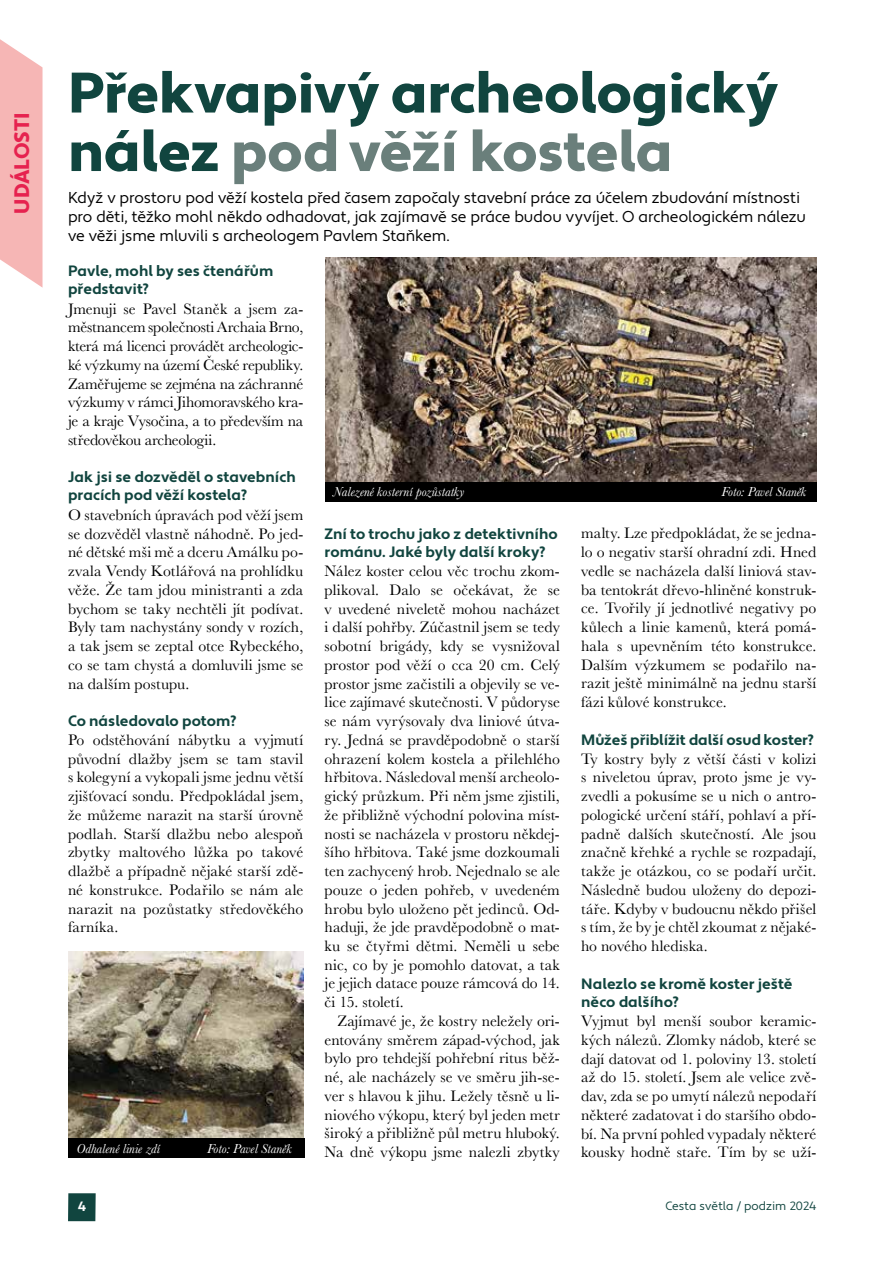
<style>
.page{position:relative;width:893px;height:1263px;background:#fff}
.page>*{position:absolute;margin:0;border:0;box-sizing:border-box;transform-origin:0 0}
.t1{font:900 57px/58.5px "Apertura";letter-spacing:-.01em;color:#11453f}
.t2{font:900 21px "Apertura";letter-spacing:-.01em;color:#e6224f}
.t3{font:15.75px/18.8px "Baskerville";letter-spacing:.005em;color:#000;text-align:justify}
.t4{font:15.75px/18.9px "Apertura";letter-spacing:-.005em;color:#000}
.t5{font:700 15px/18px "Apertura";color:#11453f}
.t6{font:italic 13.5px "Baskerville";color:#fff}
.t7{font:700 13.5px "Apertura";color:#fff}
.t8{font:12px "Apertura";color:#11453f}
.s1{color:#6a7f7b}
</style>
<div class="page">
<div style="left:68px;top:1193px;width:28px;height:28px;background:#11453f"></div>
<svg style="left:0;top:39px;width:43px;height:249px"></svg>
<img style="left:325px;top:257px;width:491px;height:225px">
<img style="left:68px;top:951px;width:235px;height:188px">
<div style="left:68px;top:1139px;width:236px;height:19px;background:#000"></div>
<div style="left:325px;top:482px;width:491px;height:19px;background:#000"></div>
<h2 class="t2" style="left:9px;top:214px;width:102px;rotate:-90deg">UDÁLOSTI</h2>
<h1 class="t1" style="left:68px;top:65px;width:712px">Překvapivý archeologický nález <span class="s1">pod věží kostela</span></h1>
<p class="t4" style="left:68px;top:188px;width:739px">Když v prostoru pod věží kostela před časem započaly stavební práce za účelem zbudování místnosti pro děti, těžko mohl někdo odhadovat, jak zajímavě se práce budou vyvíjet. O archeologickém nálezu ve věži jsme mluvili s archeologem Pavlem Staňkem.</p>
<p class="t5" style="left:68px;top:262px;width:207px">Pavle, mohl by ses čtenářům představit?</p>
<p class="t3" style="left:68px;top:299px;width:237px">Jmenuji se Pavel Staněk a jsem za&shy;městnancem společnosti Archaia Brno, která má licenci provádět archeologic&shy;ké výzkumy na území České republiky.<br>Zaměřujeme se zejména na záchranné výzkumy v rámci Jihomoravského kra&shy;je a kraje Vysočina, a to především na středověkou archeologii.</p>
<p class="t5" style="left:68px;top:469px;width:229px">Jak jsi se dozvěděl o stavebních pracích pod věží kostela?</p>
<p class="t3" style="left:68px;top:506px;width:237px">O stavebních úpravách pod věží jsem se dozvěděl vlastně náhodně. Po jed&shy;né dětské mši mě a dceru Amálku po&shy;zvala Vendy Kotlářová na prohlídku věže. Že tam jdou ministranti a zda bychom se taky nechtěli jít podívat.<br>Byly tam nachystány sondy v rozích, a tak jsem se zeptal otce Rybeckého, co se tam chystá a domluvili jsme se na dalším postupu.</p>
<p class="t5" style="left:68px;top:712px;width:170px">Co následovalo potom?</p>
<p class="t3" style="left:68px;top:731px;width:237px">Po odstěhování nábytku a vyjmutí původní dlažby jsem se tam stavil s kolegyní a vykopali jsme jednu větší zjišťovací sondu. Předpokládal jsem, že můžeme narazit na starší úrovně podlah. Starší dlažbu nebo alespoň zbytky maltového lůžka po takové dlažbě a případně nějaké starší zdě&shy;né konstrukce. Podařilo se nám ale narazit na pozůstatky středověkého farníka.</p>
<p class="t6" style="left:333px;top:483px;width:133px">Nalezené kosterní pozůstatky</p>
<p class="t6" style="left:722px;top:483px;width:86px">Foto: Pavel Staněk</p>
<p class="t3" style="left:581px;top:524px;width:237px">malty. Lze předpokládat, že se jedna&shy;lo o negativ starší ohradní zdi. Hned vedle se nacházela další liniová stav&shy;ba tentokrát dřevo-hliněné konstruk&shy;ce. Tvořily jí jednotlivé negativy po kůlech a linie kamenů, která pomá&shy;hala s upevněním této konstrukce.<br>Dalším výzkumem se podařilo na&shy;razit ještě minimálně na jednu starší fázi kůlové konstrukce.</p>
<p class="t5" style="left:581px;top:731px;width:234px">Můžeš přiblížit další osud koster?</p>
<p class="t3" style="left:581px;top:749px;width:237px">Ty kostry byly z větší části v kolizi s niveletou úprav, proto jsme je vy&shy;zvedli a pokusíme se u nich o antro&shy;pologické určení stáří, pohlaví a pří&shy;padně dalších skutečností. Ale jsou značně křehké a rychle se rozpadají, takže je otázkou, co se podaří určit.<br>Následně budou uloženy do depozi&shy;táře. Kdyby v budoucnu někdo přišel s tím, že by je chtěl zkoumat z nějaké&shy;ho nového hlediska.</p>
<p class="t5" style="left:581px;top:975px;width:213px">Nalezlo se kromě koster ještě něco dalšího?</p>
<p class="t3" style="left:581px;top:1012px;width:237px">Vyjmut byl menší soubor keramic&shy;kých nálezů. Zlomky nádob, které se dají datovat od 1. poloviny 13. století až do 15. století. Jsem ale velice zvě&shy;dav, zda se po umytí nálezů nepodaří některé zadatovat i do staršího obdo&shy;bí. Na první pohled vypadaly některé kousky hodně staře. Tím by se uží-</p>
<p class="t5" style="left:325px;top:525px;width:235px">Zní to trochu jako z detektivního románu. Jaké byly další kroky?</p>
<p class="t3" style="left:325px;top:562px;width:237px">Nález koster celou věc trochu zkom&shy;plikoval. Dalo se očekávat, že se v uvedené niveletě mohou nacházet i další pohřby. Zúčastnil jsem se tedy sobotní brigády, kdy se vysnižoval prostor pod věží o cca 20 cm. Celý prostor jsme začistili a objevily se ve&shy;lice zajímavé skutečnosti. V půdoryse se nám vyrýsovaly dva liniové útva&shy;ry. Jedná se pravděpodobně o starší ohrazení kolem kostela a přilehlého hřbitova. Následoval menší archeolo&shy;gický průzkum. Při něm jsme zjistili, že přibližně východní polovina míst&shy;nosti se nacházela v prostoru někdej&shy;šího hřbitova. Také jsme dozkoumali ten zachycený hrob. Nejednalo se ale pouze o jeden pohřeb, v uvedeném hrobu bylo uloženo pět jedinců. Od&shy;haduji, že jde pravděpodobně o mat&shy;ku se čtyřmi dětmi. Neměli u sebe nic, co by je pomohlo datovat, a tak je jejich datace pouze rámcová do 14. či 15. století.</p>
<p class="t3" style="left:325px;top:1012px;width:237px;text-indent:13px">Zajímavé je, že kostry neležely ori&shy;entovány směrem západ-východ, jak bylo pro tehdejší pohřební ritus běž&shy;né, ale nacházely se ve směru jih-se&shy;ver s hlavou k jihu. Ležely těsně u li&shy;niového výkopu, který byl jeden metr široký a přibližně půl metru hluboký.<br>Na dně výkopu jsme nalezli zbytky</p>
<p class="t6" style="left:77px;top:1139px;width:85px">Odhalené linie zdí</p>
<p class="t6" style="left:207px;top:1139px;width:86px">Foto: Pavel Staněk</p>
<p class="t7" style="left:78px;top:1198px;width:10px">4</p>
<p class="t8" style="left:665px;top:1198px;width:153px">Cesta světla / podzim 2024</p>
</div>
